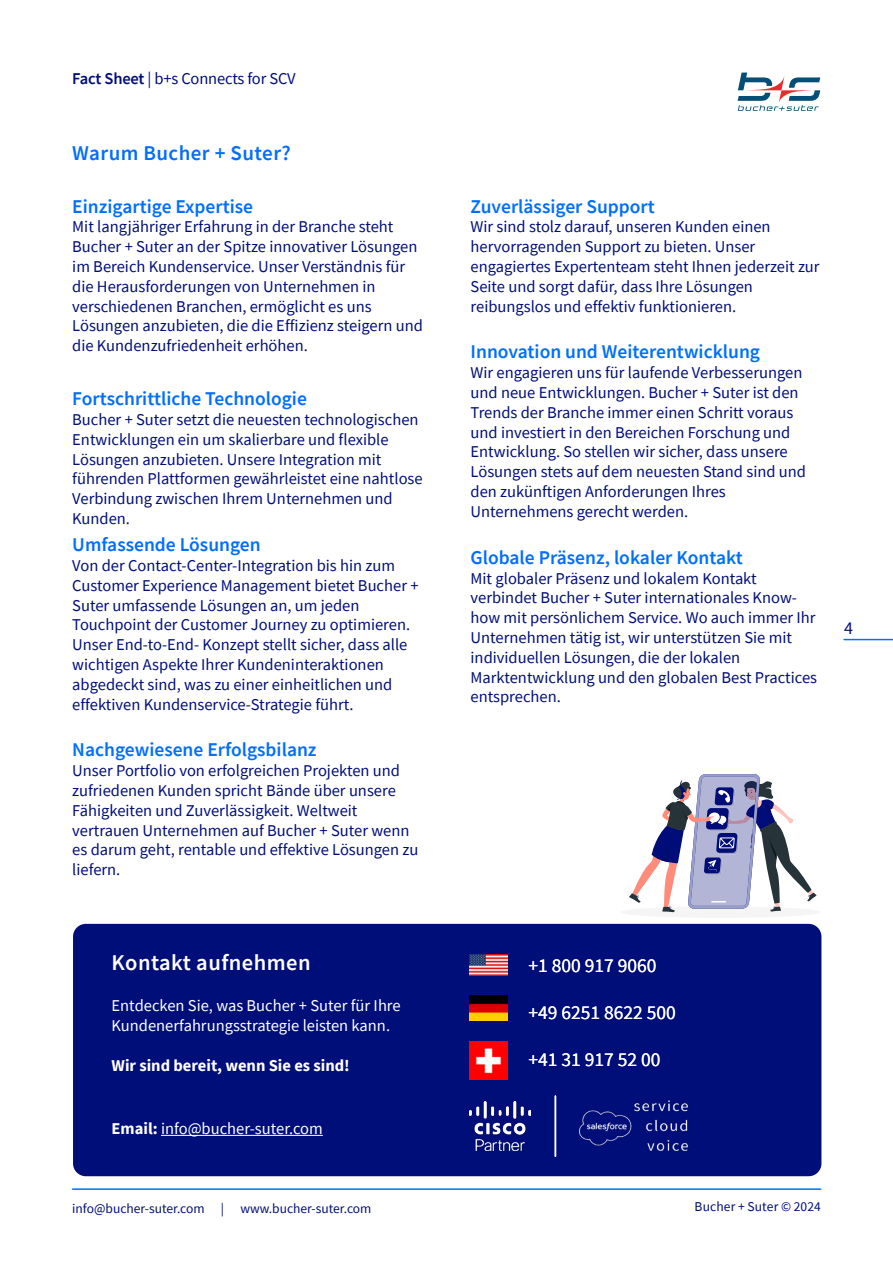
<style>
.page{position:relative;width:893px;height:1263px;background:#fff}
.page>*{position:absolute;margin:0;border:0;box-sizing:border-box;transform-origin:0 0}
.t1{font:600 22.5px "Source Sans Pro";letter-spacing:.02em;color:#fff}
.t2{font:600 21px "Source Sans Pro";letter-spacing:.02em;color:#006eff}
.t3{font:600 19.5px "Source Sans Pro";color:#006eff}
.t4{font:19.5px "Source Sans Pro";color:#fff}
.t5{font:18px "Source Sans Pro";color:#000e79}
.t6{font:16.5px/19.8px "Source Sans Pro";color:#000e79}
.t7{font:16.5px/19.8px "Source Sans Pro";color:#fff}
.t8{font:700 16.5px "Source Sans Pro";color:#fff}
.t9{font:13.5px "Source Sans Pro";color:#000e79}
.s1{font-weight:600}
.s2{font-weight:700}
</style>
<div class="page">
<svg style="left:738px;top:73px;width:82px;height:38px"></svg>
<hr style="left:73px;top:1188px;width:748px;height:2px;background:#006eff">
<hr style="left:844px;top:639px;width:49px;height:1px;background:#006eff">
<div style="left:620px;top:906px;width:201px;height:12px;background:#f5f5f5;border-radius:50%"></div>
<svg style="left:629px;top:774px;width:187px;height:138px"></svg>
<div style="left:73px;top:924px;width:748px;height:252px;background:#000e79;border-radius:13px"></div>
<img style="left:469px;top:1101px;width:62px;height:50px">
<img style="left:469px;top:1042px;width:38px;height:38px">
<img style="left:469px;top:995px;width:38px;height:26px">
<img style="left:469px;top:954px;width:38px;height:22px">
<hr style="left:161px;top:1135px;width:162px;height:1px;background:#fff">
<hr style="left:555px;top:1096px;width:1px;height:60px;background:#fff">
<img style="left:579px;top:1100px;width:110px;height:51px">
<p class="t6" style="left:72px;top:68px;width:225px"><span class="s1">Fact Sheet</span> | b+s Connects for SCV</p>
<p class="t2" style="left:72px;top:139px;width:220px">Warum Bucher + Suter?</p>
<p class="t3" style="left:72px;top:193px;width:182px">Einzigartige Expertise</p>
<p class="t6" style="left:72px;top:217px;width:352px">Mit langjähriger Erfahrung in der Branche steht Bucher + Suter an der Spitze innovativer Lösungen im Bereich Kundenservice. Unser Verständnis für die Herausforderungen von Unternehmen in verschiedenen Branchen, ermöglicht es uns Lösungen anzubieten, die die Effizienz steigern und die Kundenzufriedenheit erhöhen.</p>
<p class="t3" style="left:72px;top:386px;width:236px">Fortschrittliche Technologie</p>
<p class="t6" style="left:72px;top:410px;width:352px">Bucher + Suter setzt die neuesten technologischen Entwicklungen ein um skalierbare und flexible Lösungen anzubieten. Unsere Integration mit führenden Plattformen gewährleistet eine nahtlose Verbindung zwischen Ihrem Unternehmen und Kunden.</p>
<p class="t3" style="left:72px;top:532px;width:190px">Umfassende Lösungen</p>
<p class="t6" style="left:72px;top:555px;width:348px">Von der Contact-Center-Integration bis hin zum Customer Experience Management bietet Bucher + Suter umfassende Lösungen an, um jeden Touchpoint der Customer Journey zu optimieren.<br>Unser End-to-End- Konzept stellt sicher, dass alle wichtigen Aspekte Ihrer Kundeninteraktionen abgedeckt sind, was zu einer einheitlichen und effektiven Kundenservice-Strategie führt.</p>
<p class="t3" style="left:72px;top:737px;width:246px">Nachgewiesene Erfolgsbilanz</p>
<p class="t6" style="left:72px;top:761px;width:348px">Unser Portfolio von erfolgreichen Projekten und zufriedenen Kunden spricht Bände über unsere Fähigkeiten und Zuverlässigkeit. Weltweit vertrauen Unternehmen auf Bucher + Suter wenn es darum geht, rentable und effektive Lösungen zu liefern.</p>
<p class="t3" style="left:471px;top:193px;width:186px">Zuverlässiger Support</p>
<p class="t6" style="left:471px;top:217px;width:350px">Wir sind stolz darauf, unseren Kunden einen hervorragenden Support zu bieten. Unser engagiertes Expertenteam steht Ihnen jederzeit zur Seite und sorgt dafür, dass Ihre Lösungen reibungslos und effektiv funktionieren.</p>
<p class="t3" style="left:471px;top:339px;width:291px">Innovation und Weiterentwicklung</p>
<p class="t6" style="left:471px;top:363px;width:337px">Wir engagieren uns für laufende Verbesserungen und neue Entwicklungen. Bucher + Suter ist den Trends der Branche immer einen Schritt voraus und investiert in den Bereichen Forschung und Entwicklung. So stellen wir sicher, dass unsere Lösungen stets auf dem neuesten Stand sind und den zukünftigen Anforderungen Ihres Unternehmens gerecht werden.</p>
<p class="t3" style="left:471px;top:544px;width:274px">Globale Präsenz, lokaler Kontakt</p>
<p class="t6" style="left:471px;top:568px;width:348px">Mit globaler Präsenz und lokalem Kontakt verbindet Bucher + Suter internationales Know&shy;how mit persönlichem Service. Wo auch immer Ihr Unternehmen tätig ist, wir unterstützen Sie mit individuellen Lösungen, die der lokalen Marktentwicklung und den globalen Best Practices entsprechen.</p>
<p class="t5" style="left:844px;top:617px;width:10px">4</p>
<h1 class="t1" style="left:112px;top:948px;width:201px">Kontakt aufnehmen</h1>
<p class="t7" style="left:112px;top:995px;width:291px">Entdecken Sie, was Bucher + Suter für Ihre<br>Kundenerfahrungsstrategie leisten kann.</p>
<p class="t8" style="left:112px;top:1054px;width:240px">Wir sind bereit, wenn Sie es sind!</p>
<p class="t7" style="left:112px;top:1119px;width:213px"><span class="s2">Email:</span> info@bucher-suter.com</p>
<p class="t4" style="left:529px;top:953px;width:129px">+1 800 917 9060</p>
<p class="t4" style="left:529px;top:1000px;width:149px">+49 6251 8622 500</p>
<p class="t4" style="left:529px;top:1047px;width:133px">+41 31 917 52 00</p>
<p class="t9" style="left:72px;top:1200px;width:301px">info@bucher-suter.com | www.bucher-suter.com</p>
<p class="t9" style="left:695px;top:1197px;width:128px">Bucher + Suter © 2024</p>
</div>
